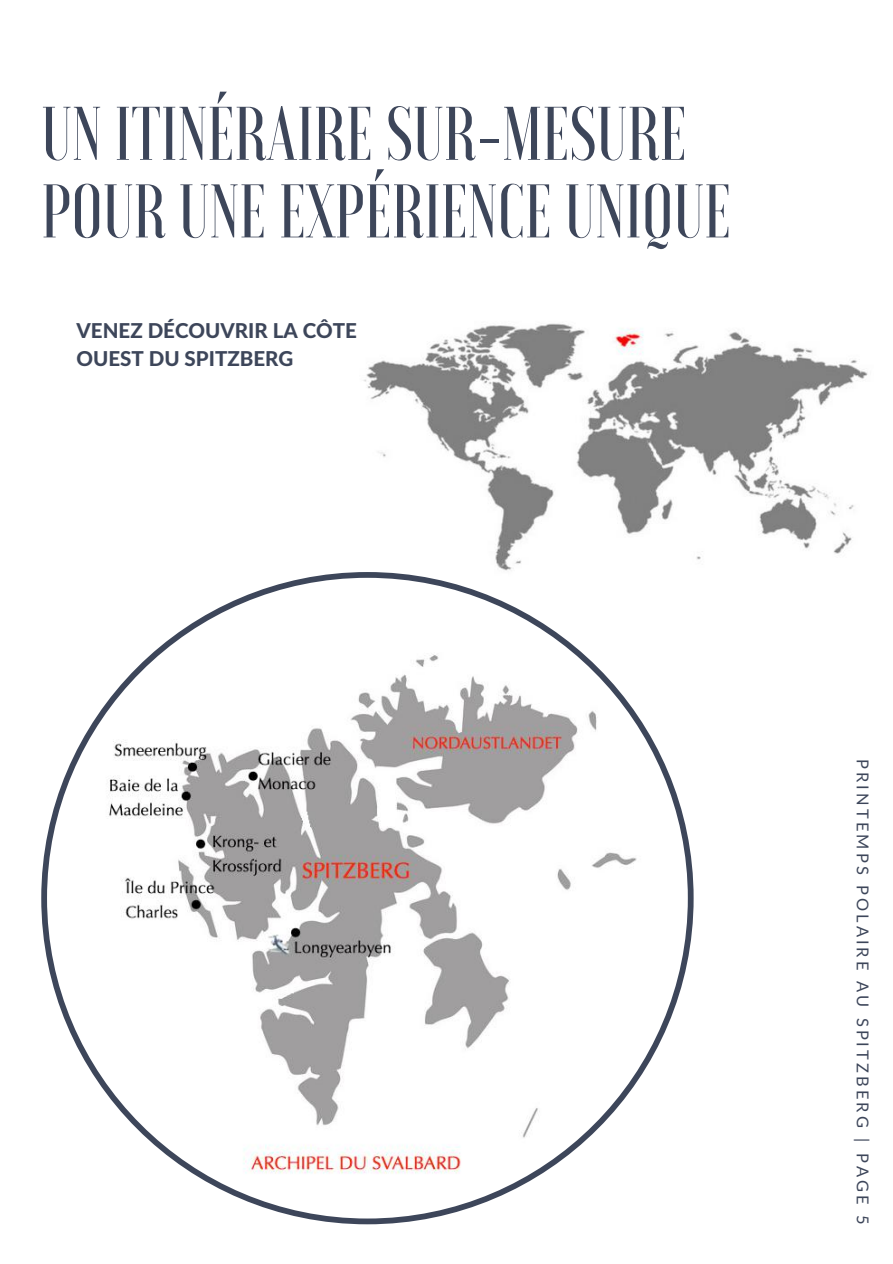
<style>
.page{position:relative;width:893px;height:1264px;background:#fff}
.page>*{position:absolute;margin:0;border:0;box-sizing:border-box;transform-origin:0 0}
.t1{font:500 75.75px/77.6px "Voga";color:#3d465a}
.t2{font:800 20.55px/28.5px "Lato Latin";color:#3d465a}
.t3{font:16.35px "Lato";letter-spacing:.19em;color:#3d465a}
</style>
<div class="page">
<img style="left:363px;top:323px;width:505px;height:248px">
<svg style="left:41px;top:572px;width:652px;height:652px"></svg>
<p class="t1" style="left:41px;top:95px;width:691px">UN ITINÉRAIRE SUR-MESURE<br>POUR UNE EXPÉRIENCE UNIQUE</p>
<p class="t2" style="left:77px;top:317px;width:282px">VENEZ DÉCOUVRIR LA CÔTE<br>OUEST DU SPITZBERG</p>
<p class="t3" style="left:872px;top:759px;width:466px;rotate:90deg">PRINTEMPS POLAIRE AU SPITZBERG | PAGE 5</p>
</div>
